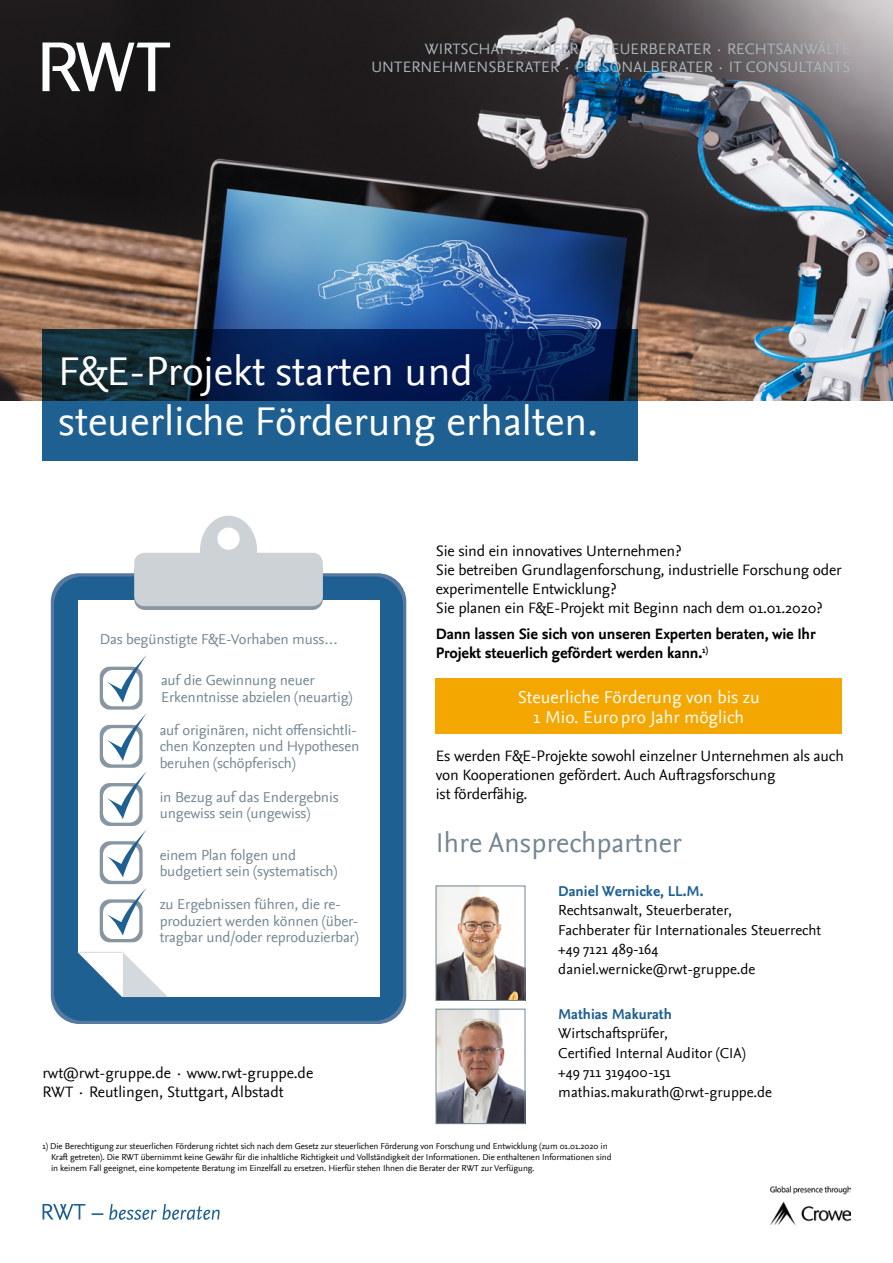
<style>
.page{position:relative;width:893px;height:1263px;background:#fff}
.page>*{position:absolute;margin:0;border:0;box-sizing:border-box;transform-origin:0 0}
.t1{font:42px/50.4px "Nexus Sans OT";color:#fff}
.t2{font:28.5px "Nexus Sans OT";color:#738592}
.t3{font:18px/19.5px "Nexus Sans OT";color:#fff;text-align:center}
.t4{font:15.75px/18.9px "Nexus Sans OT";letter-spacing:-.01em;color:#000}
.t5{font:15.75px/18px "Nexus Sans OT";letter-spacing:.01em;color:#acb5bc;text-align:right}
.t6{font:700 15.75px/18.9px "Nexus Sans OT";letter-spacing:-.01em;color:#000}
.t7{font:15px/16.5px "Nexus Sans OT";letter-spacing:-.01em;color:#738592}
.t8{font:15px/19.5px "Nexus Sans OT";color:#000}
.t9{font:700 15px "Nexus Sans OT";color:#1f6092}
.t10{font:9px/10.8px "Nexus Sans OT";letter-spacing:-.01em;color:#000}
</style>
<div class="page">
<img style="left:770px;top:1187px;width:80px;height:37px">
<svg style="left:43px;top:1204px;width:42px;height:16px"></svg>
<svg style="left:91px;top:1213px;width:12px;height:2px"></svg>
<svg style="left:109px;top:1204px;width:111px;height:16px"></svg>
<img style="left:0;top:0;width:893px;height:400px">
<svg style="left:43px;top:43px;width:127px;height:48px"></svg>
<svg style="left:43px;top:329px;width:595px;height:132px;background:#123d6a"></svg>
<div style="left:51px;top:573px;width:355px;height:451px;background:#597aa0;border-radius:29px"></div>
<div style="left:54px;top:576px;width:349px;height:445px;background:#1f6092;border-radius:29px"></div>
<div style="left:78px;top:600px;width:301px;height:397px;background:#fff"></div>
<div style="left:134px;top:561px;width:189px;height:49px;background:#8796a0;border-radius:10px"></div>
<svg style="left:134px;top:516px;width:189px;height:90px"></svg>
<svg style="left:77px;top:952px;width:91px;height:45px"></svg>
<hr style="left:78px;top:952px;width:45px;height:1px;background:#d4d9dd">
<svg style="left:100px;top:667px;width:43px;height:43px"></svg>
<div style="left:103px;top:670px;width:36px;height:36px;background:#fff;border-radius:10px"></div>
<svg style="left:106px;top:655px;width:41px;height:48px"></svg>
<div style="left:100px;top:783px;width:43px;height:43px;background:#8796a0;border-radius:10px"></div>
<div style="left:103px;top:786px;width:36px;height:37px;background:#fff;border-radius:10px"></div>
<svg style="left:106px;top:771px;width:41px;height:48px"></svg>
<div style="left:100px;top:841px;width:43px;height:43px;background:#8796a0;border-radius:10px"></div>
<div style="left:103px;top:844px;width:36px;height:37px;background:#fff;border-radius:10px"></div>
<svg style="left:106px;top:830px;width:41px;height:47px"></svg>
<svg style="left:100px;top:725px;width:43px;height:43px"></svg>
<div style="left:103px;top:728px;width:36px;height:36px;background:#fff;border-radius:10px"></div>
<svg style="left:106px;top:713px;width:41px;height:48px"></svg>
<div style="left:100px;top:899px;width:43px;height:43px;background:#8796a0;border-radius:10px"></div>
<div style="left:103px;top:903px;width:36px;height:36px;background:#fff;border-radius:10px"></div>
<svg style="left:106px;top:888px;width:41px;height:47px"></svg>
<div style="left:436px;top:679px;width:406px;height:55px;background:#f4a700"></div>
<img style="left:438px;top:888px;width:85px;height:110px">
<div style="left:436px;top:886px;width:89px;height:114px;border:1px solid #738592"></div>
<img style="left:438px;top:1011px;width:85px;height:111px">
<div style="left:436px;top:1009px;width:89px;height:115px;border:1px solid #738592"></div>
<h3 class="t5" style="left:371px;top:40px;width:480px">WIRTSCHAFTSPRÜFER · STEUERBERATER · RECHTSANWÄLTE<br>UNTERNEHMENSBERATER · PERSONALBERATER · IT CONSULTANTS</h3>
<h1 class="t1" style="left:58px;top:347px;width:541px">F&amp;E-Projekt starten und steuerliche Förderung erhalten.</h1>
<h3 class="t7" style="left:100px;top:631px;width:240px">Das begünstigte F&amp;E-Vorhaben muss…</h3>
<h3 class="t7" style="left:161px;top:673px;width:193px">auf die Gewinnung neuer<br>Erkenntnisse abzielen (neuartig)</h3>
<h3 class="t7" style="left:160px;top:722px;width:201px">auf originären, nicht offensichtli&shy;chen Konzepten und Hypothesen beruhen (schöpferisch)</h3>
<h3 class="t7" style="left:160px;top:789px;width:180px">in Bezug auf das Endergebnis ungewiss sein (ungewiss)</h3>
<h3 class="t7" style="left:160px;top:847px;width:179px">einem Plan folgen und budgetiert sein (systematisch)</h3>
<h3 class="t7" style="left:160px;top:897px;width:200px">zu Ergebnissen führen, die re&shy;produziert werden können (über&shy;tragbar und/oder reproduzierbar)</h3>
<h3 class="t4" style="left:43px;top:1063px;width:272px;line-height:19.5px">rwt@rwt-gruppe.de · www.rwt-gruppe.de<br>RWT · Reutlingen, Stuttgart, Albstadt</h3>
<h3 class="t4" style="left:436px;top:542px;width:407px">Sie sind ein innovatives Unternehmen?<br>Sie betreiben Grundlagenforschung, industrielle Forschung oder experimentelle Entwicklung?<br>Sie planen ein F&amp;E-Projekt mit Beginn nach dem 01.01.2020?</h3>
<h3 class="t6" style="left:436px;top:625px;width:381px">Dann lassen Sie sich von unseren Experten beraten, wie Ihr<br>Projekt steuerlich gefördert werden kann.<sup>1)</sup></h3>
<h3 class="t3" style="left:518px;top:688px;width:244px">Steuerliche Förderung von bis zu<br>1 Mio. Euro pro Jahr möglich</h3>
<h3 class="t4" style="left:436px;top:747px;width:409px">Es werden F&amp;E-Projekte sowohl einzelner Unternehmen als auch von Kooperationen gefördert. Auch Auftragsforschung<br>ist förderfähig.</h3>
<h2 class="t2" style="left:436px;top:827px;width:247px">Ihre Ansprechpartner</h2>
<h3 class="t9" style="left:558px;top:882px;width:147px">Daniel Wernicke, LL.M.</h3>
<h3 class="t8" style="left:558px;top:901px;width:264px">Rechtsanwalt, Steuerberater,<br>Fachberater für Internationales Steuerrecht +49 7121 489-164 daniel.wernicke@rwt-gruppe.de</h3>
<h3 class="t9" style="left:558px;top:1005px;width:115px">Mathias Makurath</h3>
<h3 class="t8" style="left:558px;top:1024px;width:215px">Wirtschaftsprüfer,<br>Certified Internal Auditor (CIA)<br>+49 711 319400-151 mathias.makurath@rwt-gruppe.de</h3>
<p class="t10" style="left:51px;top:1141px;width:562px;text-indent:-9px">1) Die Berechtigung zur steuerlichen Förderung richtet sich nach dem Gesetz zur steuerlichen Förderung von Forschung und Entwicklung (zum 01.01.2020 in<br>Kraft getreten). Die RWT übernimmt keine Gewähr für die inhaltliche Richtigkeit und Vollständigkeit der Informationen. Die enthaltenen Informationen sind in keinem Fall geeignet, eine kompetente Beratung im Einzelfall zu ersetzen. Hierfür stehen Ihnen die Berater der RWT zur Verfügung.</p>
</div>
